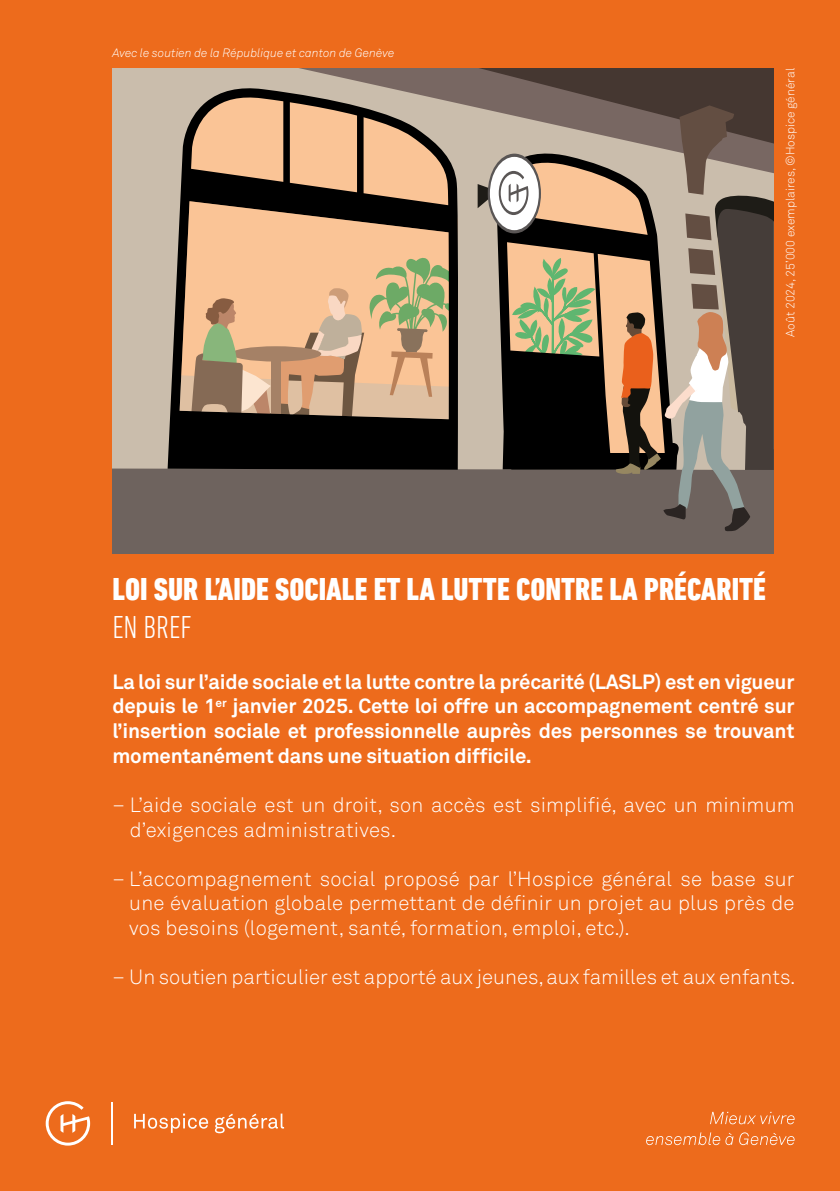
<style>
.page{position:relative;width:840px;height:1191px;background:#fff}
.page>*{position:absolute;margin:0;border:0;box-sizing:border-box;transform-origin:0 0}
.t1{font:800 condensed 32px "DIN Next LT Pro";color:#fff}
.t2{font:300 condensed 32px "DIN Next LT Pro";color:#fff}
.t3{font:300 20.4px/24.4px "Akkurat Pro";letter-spacing:.01em;color:#fff}
.t4{font:700 20.4px/24.6px "Akkurat Pro";letter-spacing:-.01em;color:#fff;text-align:justify}
.t5{font:italic 300 12px "Akkurat Pro";color:#fff}
.t6{font:300 12px "Akkurat Pro";color:#fff}
</style>
<div class="page">
<div style="left:0;top:0;width:839px;height:1191px;background:#ed6b1c"></div>
<div style="left:112px;top:197px;width:383px;height:271px;background:#cabdac"></div>
<div style="left:112px;top:468px;width:661px;height:85px;background:#6e635e"></div>
<svg style="left:477px;top:184px;width:11px;height:24px"></svg>
<svg style="left:112px;top:68px;width:503px;height:108px;background:#a39488"></svg>
<svg style="left:495px;top:151px;width:120px;height:319px;background:#70624b"></svg>
<svg style="left:167px;top:86px;width:291px;height:384px;background:#756150"></svg>
<svg style="left:179px;top:201px;width:269px;height:218px;background:#c6a27d"></svg>
<svg style="left:487px;top:154px;width:53px;height:79px"></svg>
<div style="left:489px;top:157px;width:49px;height:73px;background:#fff;border-radius:50%"></div>
<svg style="left:498px;top:171px;width:30px;height:44px"></svg>
<svg style="left:615px;top:68px;width:158px;height:464px;background:#837264"></svg>
<svg style="left:646px;top:1132px;width:148px;height:13px"></svg>
<svg style="left:710px;top:1111px;width:84px;height:13px"></svg>
<svg style="left:46px;top:1101px;width:44px;height:44px"></svg>
<hr style="left:112px;top:1102px;width:1px;height:42px;background:#fff">
<svg style="left:134px;top:1113px;width:74px;height:19px"></svg>
<svg style="left:215px;top:1113px;width:69px;height:20px"></svg>
<p class="t5" style="left:112px;top:45px;width:283px">Avec le soutien de la République et canton de Genève</p>
<p class="t6" style="left:782px;top:337px;width:270px;rotate:-90deg">Août 2024, 25’000 exemplaires, ©Hospice général</p>
<h1 class="t1" style="left:112px;top:571px;width:655px">LOI SUR L’AIDE SOCIALE ET LA LUTTE CONTRE LA PRÉCARITÉ</h1>
<h1 class="t2" style="left:112px;top:609px;width:81px">EN BREF</h1>
<p class="t4" style="left:112px;top:669px;width:683px">La loi sur l’aide sociale et la lutte contre la précarité (LASLP) est en vigueur depuis le 1<sup>er</sup> janvier 2025. Cette loi offre un accompagnement centré sur l’insertion sociale et professionnelle auprès des personnes se trouvant momentanément dans une situation difficile.</p>
<p class="t3" style="left:130px;top:793px;width:666px;text-indent:-17px">– L’aide sociale est un droit, son accès est simplifié, avec un minimum d’exigences administratives.</p>
<p class="t3" style="left:129px;top:866px;width:666px;text-align:justify;text-indent:-17px">– L’accompagnement social proposé par l’Hospice général se base sur une évaluation globale permettant de définir un projet au plus près de vos besoins (logement, santé, formation, emploi, etc.).</p>
<p class="t3" style="left:112px;top:964px;width:684px">– Un soutien particulier est apporté aux jeunes, aux familles et aux enfants.</p>
</div>
